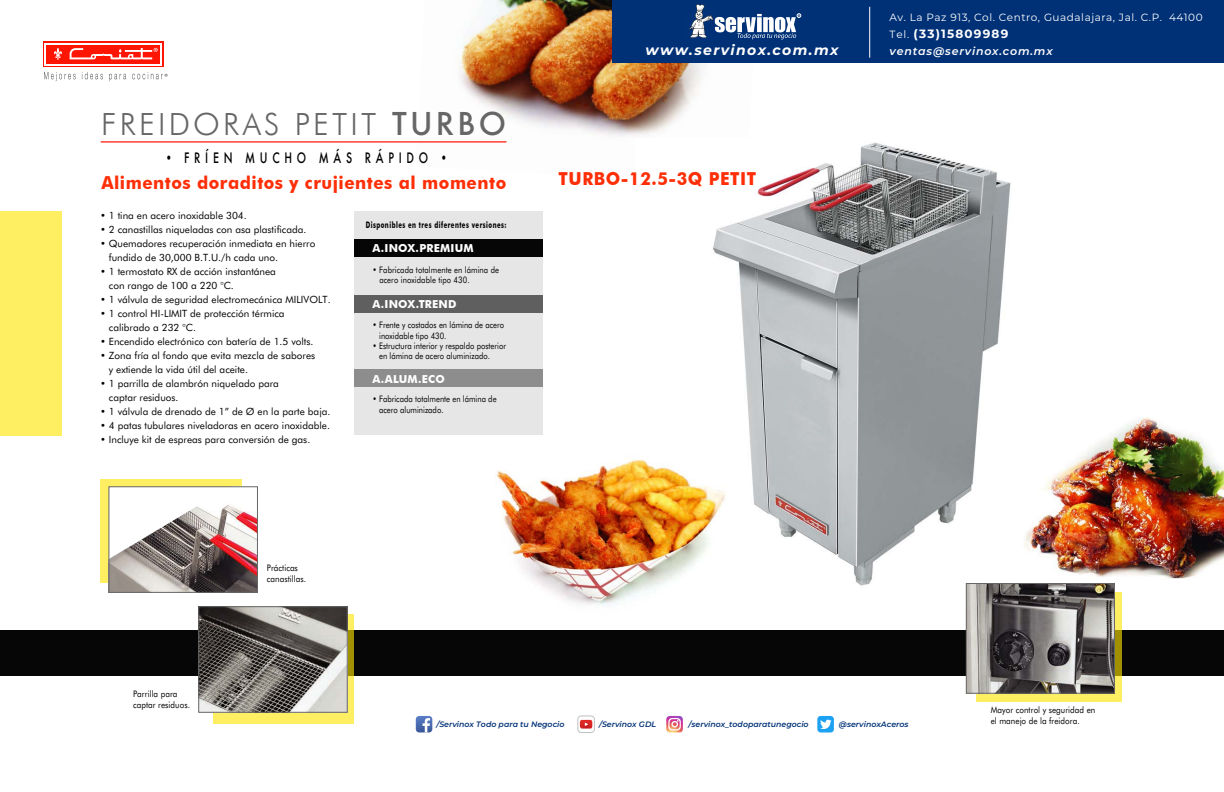
<style>
.page{position:relative;width:1224px;height:792px;background:#fff}
.page>*{position:absolute;margin:0;border:0;box-sizing:border-box;transform-origin:0 0}
.t1{font:300 30.6px "Futura BT";letter-spacing:.105em;color:#666}
.t2{font:700 17.9px "Futura BT";letter-spacing:.03em;color:#fe2e06;scale:.95 1}
.t3{font:500 14px "Futura";letter-spacing:.445em;color:#000;scale:.75 1}
.t4{font:italic 700 14px "Montserrat";letter-spacing:.1em;color:#fff}
.t5{font:700 12px "Montserrat";letter-spacing:.1em;color:#fff}
.t6{font:700 11px "Futura BT";letter-spacing:.015em;color:#fff}
.t7{font:italic 600 11px "Montserrat";letter-spacing:.075em;color:#fff}
.t8{font:10.5px "Montserrat";letter-spacing:.05em;color:#fff}
.t9{font:10px/14px "Futura BT";color:#000}
.t10{font:9px/10.3px "Futura BT";color:#000;scale:.85 1}
.t11{font:9px/11px "Futura BT";color:#000;scale:.9 1}
.t12{font:700 9px "Futura BT";letter-spacing:.08em;color:#000;scale:.66 1}
.t13{font:italic 600 7.8px "Montserrat";color:#003177}
.s1{font-family:"Futura";font-weight:500}
.s2{font-family:"Futura BT";font-weight:300}
.s3{font-weight:400;font-size:10.5px}
</style>
<div class="page">
<img style="left:459px;top:0;width:242px;height:143px">
<img style="left:635px;top:138px;width:376px;height:454px">
<div style="left:354px;top:211px;width:189px;height:224px;background:#e6e6e6"></div>
<img style="left:1003px;top:396px;width:221px;height:187px">
<img style="left:496px;top:447px;width:242px;height:158px">
<div style="left:0;top:631px;width:1224px;height:45px;background:#070606"></div>
<hr style="left:101px;top:141px;width:405px;height:2px;background:#ff1504">
<div style="left:46px;top:45px;width:114px;height:19px;background:#ff1504"></div>
<svg style="left:54px;top:48px;width:8px;height:12px"></svg>
<svg style="left:70px;top:48px;width:88px;height:12px"></svg>
<svg style="left:44px;top:72px;width:32px;height:9px"></svg>
<svg style="left:82px;top:72px;width:21px;height:7px"></svg>
<svg style="left:109px;top:74px;width:17px;height:7px"></svg>
<svg style="left:132px;top:72px;width:36px;height:7px"></svg>
<div style="left:355px;top:239px;width:188px;height:17px;background:#070606"></div>
<div style="left:355px;top:295px;width:188px;height:17px;background:#605f5f"></div>
<div style="left:355px;top:370px;width:188px;height:17px;background:#8d8d8d"></div>
<div style="left:0;top:211px;width:62px;height:224px;background:#feee61"></div>
<svg style="left:976px;top:592px;width:146px;height:109px;background:#ecdc4f"></svg>
<img style="left:968px;top:585px;width:145px;height:107px">
<div style="left:966px;top:583px;width:149px;height:111px;border:1px solid #666"></div>
<div style="left:101px;top:479px;width:141px;height:104px;background:#feee61"></div>
<img style="left:110px;top:488px;width:146px;height:103px">
<div style="left:108px;top:486px;width:150px;height:107px;border:1px solid #666"></div>
<svg style="left:213px;top:614px;width:141px;height:109px;background:#f1e153"></svg>
<img style="left:200px;top:608px;width:146px;height:103px">
<div style="left:198px;top:606px;width:150px;height:107px;border:1px solid #666"></div>
<svg style="left:416px;top:716px;width:16px;height:17px"></svg>
<svg style="left:666px;top:716px;width:17px;height:17px"></svg>
<div style="left:817px;top:716px;width:17px;height:17px;background:#1da1f2;border-radius:3px"></div>
<svg style="left:820px;top:720px;width:12px;height:9px"></svg>
<svg style="left:578px;top:716px;width:16px;height:17px"></svg>
<div style="left:578px;top:716px;width:17px;height:17px;border:1px solid #c1c1c1;border-radius:3px"></div>
<svg style="left:580px;top:720px;width:12px;height:9px"></svg>
<div style="left:612px;top:0;width:612px;height:63px;background:#003177"></div>
<svg style="left:689px;top:4px;width:112px;height:35px"></svg>
<hr style="left:869px;top:7px;width:1px;height:51px;background:#fcfcfc">
<h1 class="t1" style="left:101px;top:105px;width:407px">FREIDORAS PETIT <span class="s1">TURBO</span></h1>
<h3 class="t3" style="left:166px;top:149px;width:376px"><span class="s2">•</span> FRÍEN MUCHO MÁS RÁPIDO <span class="s2">•</span></h3>
<h2 class="t2" style="left:101px;top:171px;width:428px">Alimentos doraditos y crujientes al momento</h2>
<p class="t9" style="left:100px;top:208px;width:148px">• 1 tina en acero inoxidable 304.</p>
<p class="t9" style="left:100px;top:222px;width:208px">• 2 canastillas niqueladas con asa plastificada.</p>
<p class="t9" style="left:109px;top:236px;width:208px;text-indent:-9px">• Quemadores recuperación inmediata en hierro fundido de 30,000 B.T.U./h cada uno.</p>
<p class="t9" style="left:109px;top:264px;width:169px;text-indent:-9px">• 1 termostato RX de acción instantánea con rango de 100 a 220 °C.</p>
<p class="t9" style="left:100px;top:292px;width:232px">• 1 válvula de seguridad electromecánica MILIVOLT.</p>
<p class="t9" style="left:109px;top:306px;width:177px;text-indent:-9px">• 1 control HI-LIMIT de protección térmica calibrado a 232 °C.</p>
<p class="t9" style="left:100px;top:334px;width:215px">• Encendido electrónico con batería de 1.5 volts.</p>
<p class="t9" style="left:109px;top:348px;width:208px;text-indent:-9px">• Zona fría al fondo que evita mezcla de sabores y extiende la vida útil del aceite.</p>
<p class="t9" style="left:109px;top:376px;width:172px;text-indent:-9px">• 1 parrilla de alambrón niquelado para captar residuos.</p>
<p class="t9" style="left:100px;top:404px;width:232px">• 1 válvula de drenado de 1” de Ø en la parte baja.</p>
<p class="t9" style="left:100px;top:418px;width:232px">• 4 patas tubulares niveladoras en acero inoxidable.</p>
<p class="t9" style="left:100px;top:432px;width:212px">• Incluye kit de espreas para conversión de gas.</p>
<p class="t12" style="left:366px;top:220px;width:215px">Disponibles en tres diferentes versiones:</p>
<p class="t6" style="left:372px;top:242px;width:103px">A.INOX.PREMIUM</p>
<p class="t10" style="left:379px;top:264px;width:142px;text-indent:-7px">• Fabricada totalmente en lámina de acero inoxidable tipo 430.</p>
<p class="t6" style="left:372px;top:298px;width:86px">A.INOX.TREND</p>
<p class="t10" style="left:379px;top:320px;width:149px;text-indent:-7px">• Frente y costados en lámina de acero inoxidable tipo 430.</p>
<p class="t10" style="left:379px;top:340px;width:151px;text-indent:-7px">• Estructura interior y respaldo posterior en lámina de acero aluminizado.</p>
<p class="t6" style="left:372px;top:372px;width:74px">A.ALUM.ECO</p>
<p class="t10" style="left:379px;top:394px;width:140px;text-indent:-7px">• Fabricada totalmente en lámina de acero aluminizado.</p>
<p class="t11" style="left:267px;top:563px;width:45px">Prácticas canastillas.</p>
<h3 class="t4" style="left:646px;top:40px;width:194px">www.servinox.com.mx</h3>
<h2 class="t2" style="left:559px;top:167px;width:210px">TURBO-12.5-3Q PETIT</h2>
<p class="t8" style="left:890px;top:10px;width:315px">Av. La Paz 913, Col. Centro, Guadalajara, Jal. C.P. 44100</p>
<p class="t5" style="left:890px;top:25px;width:120px"><span class="s3">Tel.</span> (33)15809989</p>
<p class="t7" style="left:890px;top:43px;width:165px">ventas@servinox.com.mx</p>
<p class="t11" style="left:133px;top:688px;width:65px">Parrilla para captar residuos.</p>
<p class="t13" style="left:436px;top:719px;width:130px">/Servinox Todo para tu Negocio</p>
<p class="t13" style="left:599px;top:719px;width:59px">/Servinox GDL</p>
<p class="t13" style="left:689px;top:719px;width:122px">/servinox_todoparatunegocio</p>
<p class="t13" style="left:839px;top:719px;width:71px">@servinoxAceros</p>
<p class="t11" style="left:991px;top:704px;width:118px">Mayor control y seguridad en el manejo de la freidora.</p>
</div>
